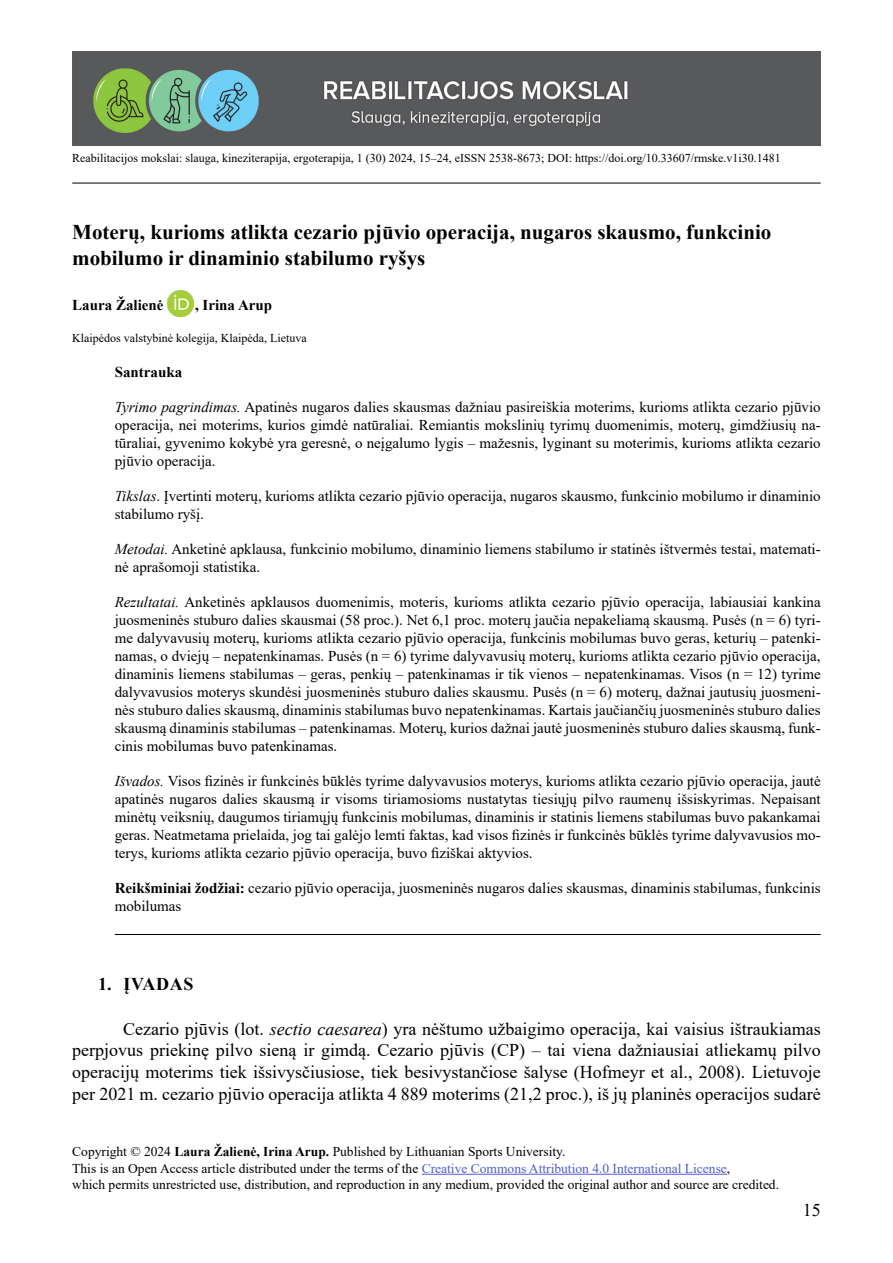
<style>
.page{position:relative;width:893px;height:1263px;background:#fff}
.page>*{position:absolute;margin:0;border:0;box-sizing:border-box;transform-origin:0 0}
.Pavadinimas{font:700 21px/25.2px "Times New Roman";color:#000}
.Pagrindas{font:18px/21.6px "Times New Roman";color:#000;text-align:justify}
.t1{font:700 18px "Times New Roman";letter-spacing:.035em;color:#000}
.Abstract_tekstas{font:15px/18px "Times New Roman";color:#000;text-align:justify}
.Keywords{font:15px/18px "Times New Roman";color:#000}
.Autoriai{font:700 15px "Times New Roman";color:#000}
.Abstract{font:700 15px "Times New Roman";color:#000}
.t2{font:13.5px/16.5px "Times New Roman";color:#000}
.Paantraste_po_autoriais{font:12px "Times New Roman";color:#000}
.s1{font-style:italic}
.s2{font-weight:700}
.s3{color:#4f5cd6}
</style>
<div class="page">
<hr style="left:72px;top:183px;width:749px;height:1px;background:#000">
<img style="left:72px;top:51px;width:749px;height:94px">
<hr style="left:422px;top:1174px;width:305px;height:1px;background:#4f5cd6">
<hr style="left:115px;top:934px;width:706px;height:1px;background:#000">
<img style="left:168px;top:290px;width:26px;height:26px">
<p class="Paantraste_po_autoriais" style="left:72px;top:150px;width:710px">Reabilitacijos mokslai: slauga, kineziterapija, ergoterapija, 1 (30) 2024, 15–24, eISSN 2538-8673; DOI: https://doi.org/10.33607/rmske.v1i30.1481</p>
<p class="Pavadinimas" style="left:72px;top:219px;width:701px">Moterų, kurioms atlikta cezario pjūvio operacija, nugaros skausmo, funkcinio mobilumo ir dinaminio stabilumo ryšys</p>
<p class="Autoriai" style="left:72px;top:294px;width:93px">Laura Žalienė</p>
<p class="Autoriai" style="left:195px;top:294px;width:79px">, Irina Arup</p>
<p class="Paantraste_po_autoriais" style="left:72px;top:329px;width:236px">Klaipėdos valstybinė kolegija, Klaipėda, Lietuva</p>
<p class="Abstract" style="left:115px;top:361px;width:69px">Santrauka</p>
<p class="Abstract_tekstas" style="left:115px;top:397px;width:707px"><span class="s1">Tyrimo pagrindimas.</span> Apatinės nugaros dalies skausmas dažniau pasireiškia moterims, kurioms atlikta cezario pjūvio operacija, nei moterims, kurios gimdė natūraliai. Remiantis mokslinių tyrimų duomenimis, moterų, gimdžiusių na&shy;tūraliai, gyvenimo kokybė yra geresnė, o neįgalumo lygis – mažesnis, lyginant su moterimis, kurioms atlikta cezario pjūvio operacija.</p>
<p class="Abstract_tekstas" style="left:115px;top:486px;width:707px"><span class="s1">Tikslas</span>. Įvertinti moterų, kurioms atlikta cezario pjūvio operacija, nugaros skausmo, funkcinio mobilumo ir dinaminio stabilumo ryšį.</p>
<p class="Abstract_tekstas" style="left:115px;top:539px;width:707px"><span class="s1">Metodai.</span> Anketinė apklausa, funkcinio mobilumo, dinaminio liemens stabilumo ir statinės ištvermės testai, matemati&shy;nė aprašomoji statistika.</p>
<p class="Abstract_tekstas" style="left:115px;top:592px;width:707px"><span class="s1">Rezultatai.</span> Anketinės apklausos duomenimis, moteris, kurioms atlikta cezario pjūvio operacija, labiausiai kankina juosmeninės stuburo dalies skausmai (58 proc.). Net 6,1 proc. moterų jaučia nepakeliamą skausmą. Pusės (n = 6) tyri&shy;me dalyvavusių moterų, kurioms atlikta cezario pjūvio operacija, funkcinis mobilumas buvo geras, keturių – patenki&shy;namas, o dviejų – nepatenkinamas. Pusės (n = 6) tyrime dalyvavusių moterų, kurioms atlikta cezario pjūvio operacija, dinaminis liemens stabilumas – geras, penkių – patenkinamas ir tik vienos – nepatenkinamas. Visos (n = 12) tyrime dalyvavusios moterys skundėsi juosmeninės stuburo dalies skausmu. Pusės (n = 6) moterų, dažnai jautusių juosmeni&shy;nės stuburo dalies skausmą, dinaminis stabilumas buvo nepatenkinamas. Kartais jaučiančių juosmeninės stuburo dalies skausmą dinaminis stabilumas – patenkinamas. Moterų, kurios dažnai jautė juosmeninės stuburo dalies skausmą, funk&shy;cinis mobilumas buvo patenkinamas.</p>
<p class="Abstract_tekstas" style="left:115px;top:771px;width:707px"><span class="s1">Išvados.</span> Visos fizinės ir funkcinės būklės tyrime dalyvavusios moterys, kurioms atlikta cezario pjūvio operacija, jautė apatinės nugaros dalies skausmą ir visoms tiriamosioms nustatytas tiesiųjų pilvo raumenų išsiskyrimas. Nepaisant minėtų veiksnių, daugumos tiriamųjų funkcinis mobilumas, dinaminis ir statinis liemens stabilumas buvo pakankamai geras. Neatmetama prielaida, jog tai galėjo lemti faktas, kad visos fizinės ir funkcinės būklės tyrime dalyvavusios mo&shy;terys, kurioms atlikta cezario pjūvio operacija, buvo fiziškai aktyvios.</p>
<p class="Keywords" style="left:115px;top:878px;width:707px"><span class="s2">Reikšminiai žodžiai:</span> cezario pjūvio operacija, juosmeninės nugaros dalies skausmas, dinaminis stabilumas, funkcinis mobilumas</p>
<p class="t1" style="left:98px;top:971px;width:97px">1. ĮVADAS</p>
<p class="Pagrindas" style="left:72px;top:1017px;width:750px;text-indent:51px">Cezario pjūvis (lot. <span class="s1">sectio caesarea</span>) yra nėštumo užbaigimo operacija, kai vaisius ištraukiamas perpjovus priekinę pilvo sieną ir gimdą. Cezario pjūvis (CP) – tai viena dažniausiai atliekamų pilvo operacijų moterims tiek išsivysčiusiose, tiek besivystančiose šalyse (Hofmeyr et al., 2008). Lietuvoje per 2021 m. cezario pjūvio operacija atlikta 4 889 moterims (21,2 proc.), iš jų planinės operacijos sudarė</p>
<p class="t2" style="left:72px;top:1143px;width:708px">Copyright © 2024 <span class="s2">Laura Žalienė, Irina Arup.</span> Published by Lithuanian Sports University.<br>This is an Open Access article distributed under the terms of the <span class="s3">Creative Commons Attribution 4.0 International License</span>,<br>which permits unrestricted use, distribution, and reproduction in any medium, provided the original author and source are credited.</p>
<p class="Pagrindas" style="left:803px;top:1198px;width:19px">15</p>
</div>
